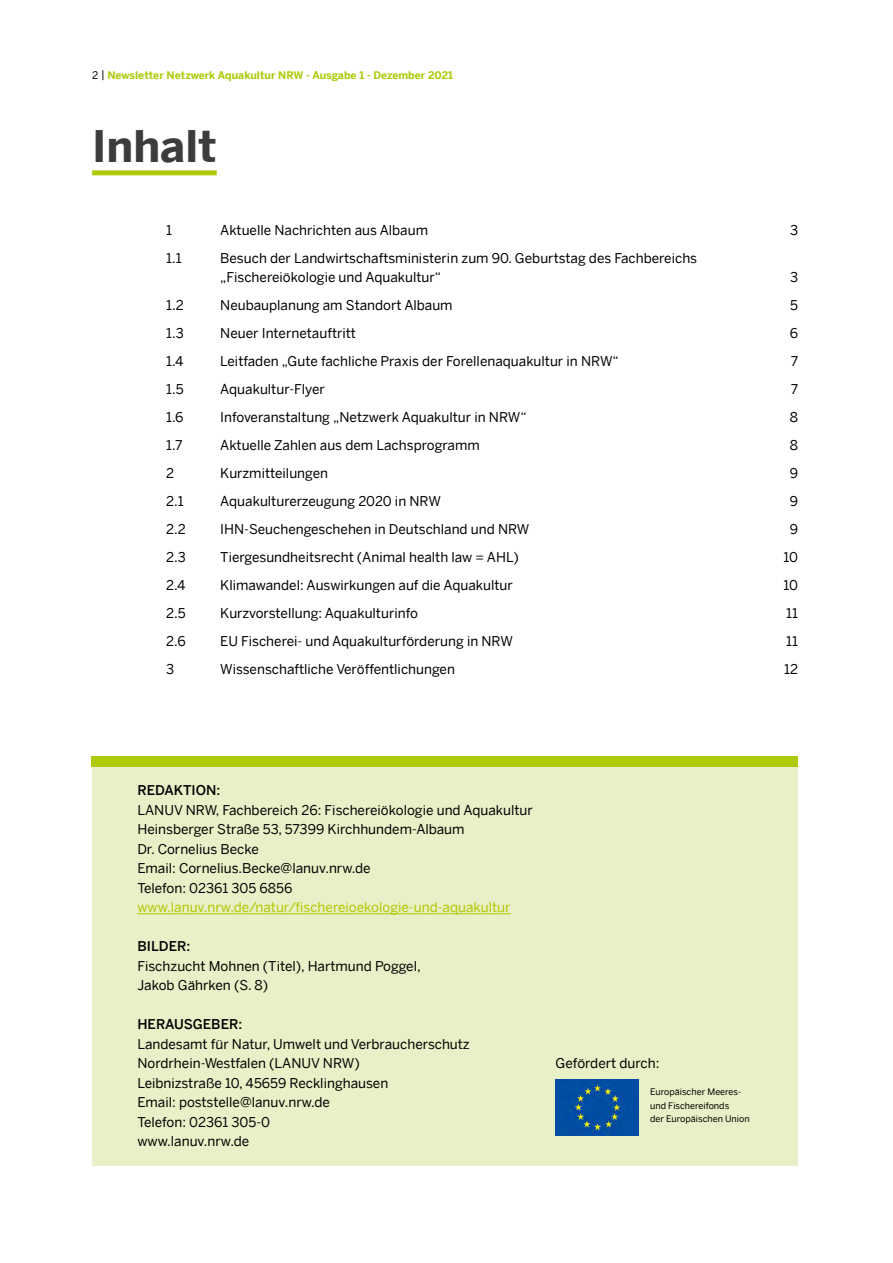
<style>
.page{position:relative;width:893px;height:1263px;background:#fff}
.page>*{position:absolute;margin:0;border:0;box-sizing:border-box;transform-origin:0 0}
.t1{font:700 43.5px "Benton Sans";color:#3c3c3b}
.t2{font:13.5px/19.5px "Benton Sans";color:#000}
.t3{font:13.5px "Benton Sans";color:#b1c800}
.t4{font:500 13.5px "Benton Sans";color:#000}
.t5{font:700 10.5px "Benton Sans";color:#afca0b}
.t6{font:9px/13.5px "Benton Sans";color:#000}
.s1{font-weight:400;color:#000}
</style>
<div class="page">
<div style="left:92px;top:766px;width:706px;height:400px;background:#e9efc6"></div>
<hr style="left:137px;top:913px;width:374px;height:1px;background:#b1c800">
<div style="left:92px;top:756px;width:706px;height:10px;background:#afca0b"></div>
<img style="left:556px;top:1079px;width:83px;height:56px">
<div style="left:92px;top:170px;width:125px;height:5px;background:#afca0b"></div>
<p class="t5" style="left:92px;top:69px;width:362px"><span class="s1">2 |</span> Newsletter Netzwerk Aquakultur NRW - Ausgabe 1 - Dezember 2021</p>
<h1 class="t1" style="left:92px;top:120px;width:126px">Inhalt</h1>
<p class="t2" style="left:166px;top:220px;width:7px">1</p>
<p class="t2" style="left:220px;top:220px;width:209px">Aktuelle Nachrichten aus Albaum</p>
<p class="t2" style="left:790px;top:220px;width:10px">3</p>
<p class="t2" style="left:166px;top:248px;width:17px">1.1</p>
<p class="t2" style="left:220px;top:248px;width:478px">Besuch der Landwirtschaftsministerin zum 90. Geburtstag des Fachbereichs „Fischereiökologie und Aquakultur“</p>
<p class="t2" style="left:790px;top:267px;width:10px">3</p>
<p class="t2" style="left:166px;top:295px;width:19px">1.2</p>
<p class="t2" style="left:220px;top:295px;width:234px">Neubauplanung am Standort Albaum</p>
<p class="t2" style="left:790px;top:295px;width:9px">5</p>
<p class="t2" style="left:166px;top:323px;width:19px">1.3</p>
<p class="t2" style="left:220px;top:323px;width:137px">Neuer Internetauftritt</p>
<p class="t2" style="left:790px;top:323px;width:10px">6</p>
<p class="t2" style="left:166px;top:351px;width:19px">1.4</p>
<p class="t2" style="left:220px;top:351px;width:400px">Leitfaden „Gute fachliche Praxis der Forellenaquakultur in NRW“</p>
<p class="t2" style="left:791px;top:351px;width:9px">7</p>
<p class="t2" style="left:166px;top:379px;width:19px">1.5</p>
<p class="t2" style="left:220px;top:379px;width:106px">Aquakultur-Flyer</p>
<p class="t2" style="left:791px;top:379px;width:9px">7</p>
<p class="t2" style="left:166px;top:407px;width:19px">1.6</p>
<p class="t2" style="left:220px;top:407px;width:308px">Infoveranstaltung „Netzwerk Aquakultur in NRW“</p>
<p class="t2" style="left:790px;top:407px;width:10px">8</p>
<p class="t2" style="left:166px;top:435px;width:18px">1.7</p>
<p class="t2" style="left:220px;top:435px;width:261px">Aktuelle Zahlen aus dem Lachsprogramm</p>
<p class="t2" style="left:790px;top:435px;width:10px">8</p>
<p class="t2" style="left:166px;top:463px;width:9px">2</p>
<p class="t2" style="left:220px;top:463px;width:109px">Kurzmitteilungen</p>
<p class="t2" style="left:790px;top:463px;width:10px">9</p>
<p class="t2" style="left:166px;top:491px;width:19px">2.1</p>
<p class="t2" style="left:220px;top:491px;width:222px">Aquakulturerzeugung 2020 in NRW</p>
<p class="t2" style="left:790px;top:491px;width:10px">9</p>
<p class="t2" style="left:166px;top:519px;width:21px">2.2</p>
<p class="t2" style="left:220px;top:519px;width:311px">IHN-Seuchengeschehen in Deutschland und NRW</p>
<p class="t2" style="left:790px;top:519px;width:10px">9</p>
<p class="t2" style="left:166px;top:547px;width:21px">2.3</p>
<p class="t2" style="left:220px;top:547px;width:300px">Tiergesundheitsrecht (Animal health law = AHL)</p>
<p class="t2" style="left:783px;top:547px;width:16px">10</p>
<p class="t2" style="left:166px;top:575px;width:21px">2.4</p>
<p class="t2" style="left:220px;top:575px;width:294px">Klimawandel: Auswirkungen auf die Aquakultur</p>
<p class="t2" style="left:783px;top:575px;width:16px">10</p>
<p class="t2" style="left:166px;top:603px;width:21px">2.5</p>
<p class="t2" style="left:220px;top:603px;width:199px">Kurzvorstellung: Aquakulturinfo</p>
<p class="t2" style="left:786px;top:603px;width:13px">11</p>
<p class="t2" style="left:166px;top:631px;width:21px">2.6</p>
<p class="t2" style="left:220px;top:631px;width:294px">EU Fischerei- und Aquakulturförderung in NRW</p>
<p class="t2" style="left:786px;top:631px;width:13px">11</p>
<p class="t2" style="left:166px;top:659px;width:10px">3</p>
<p class="t2" style="left:220px;top:659px;width:236px">Wissenschaftliche Veröffentlichungen</p>
<p class="t2" style="left:784px;top:659px;width:15px">12</p>
<p class="t4" style="left:137px;top:782px;width:84px">REDAKTION:</p>
<p class="t2" style="left:137px;top:800px;width:397px">LANUV NRW, Fachbereich 26: Fischereiökologie und Aquakultur Heinsberger Straße 53, 57399 Kirchhundem-Albaum<br>Dr. Cornelius Becke<br>Email: Cornelius.Becke@lanuv.nrw.de<br>Telefon: 02361 305 6856</p>
<p class="t3" style="left:137px;top:899px;width:375px">www.lanuv.nrw.de/natur/fischereioekologie-und-aquakultur</p>
<p class="t4" style="left:137px;top:938px;width:54px">BILDER:</p>
<p class="t2" style="left:137px;top:956px;width:285px">Fischzucht Mohnen (Titel), Hartmund Poggel,<br>Jakob Gährken (S. 8)</p>
<p class="t4" style="left:137px;top:1016px;width:106px">HERAUSGEBER:</p>
<p class="t2" style="left:137px;top:1034px;width:334px">Landesamt für Natur, Umwelt und Verbraucherschutz Nordrhein-Westfalen (LANUV NRW)<br>Leibnizstraße 10, 45659 Recklinghausen<br>Email: poststelle@lanuv.nrw.de<br>Telefon: 02361 305-0<br>www.lanuv.nrw.de</p>
<p class="t2" style="left:556px;top:1053px;width:105px">Gefördert durch:</p>
<p class="t6" style="left:650px;top:1085px;width:101px">Europäischer Meeres&shy;und Fischereifonds<br>der Europäischen Union</p>
</div>
